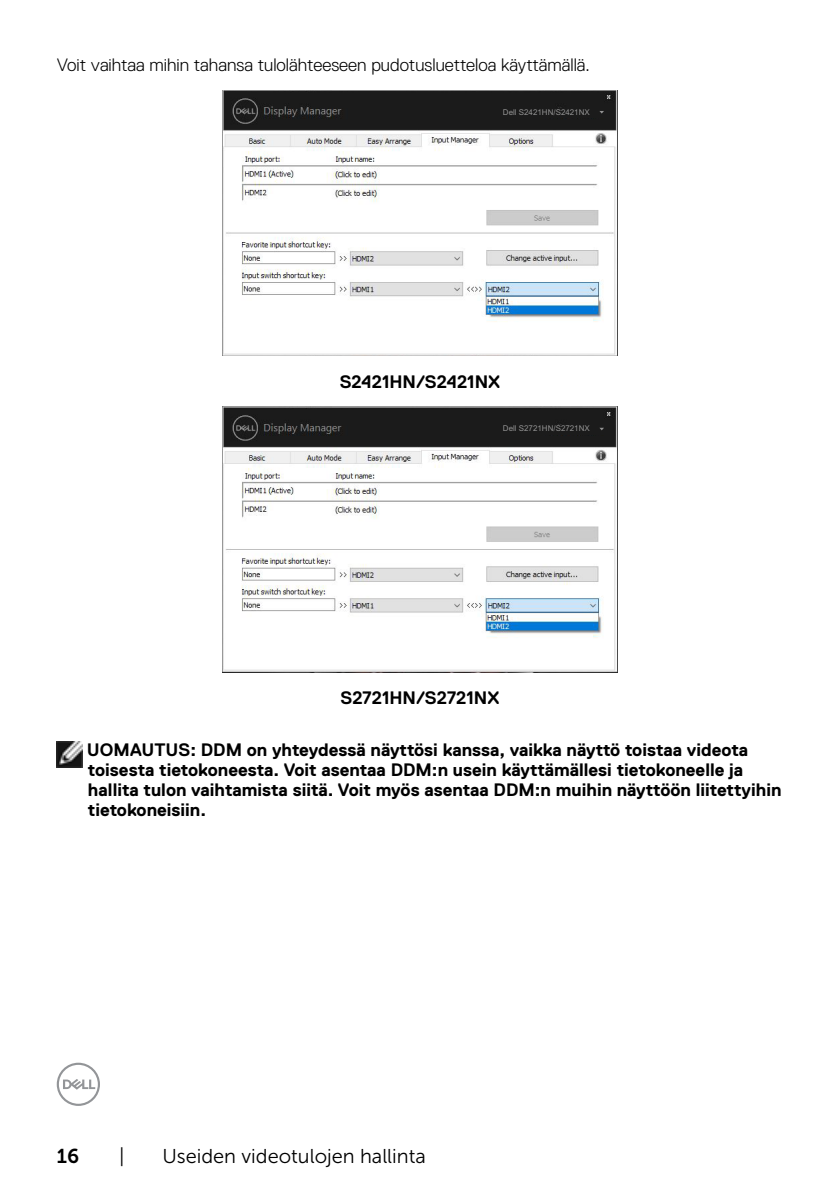
<style>
.page{position:relative;width:840px;height:1191px;background:#fff}
.page>*{position:absolute;margin:0;border:0;box-sizing:border-box;transform-origin:0 0}
.t1{font:20px "Museo Sans For Dell 300";color:#000}
.t2{font:20px "Museo Sans For Dell 700";color:#000}
.t3{font:700 18px/20px "Dell Replica";color:#000}
.t4{font:300 18px "Dell Replica";color:#000}
.t5{font:8px "Arial";color:#939393}
</style>
<div class="page">
<svg style="left:57px;top:1062px;width:43px;height:44px"></svg>
<img style="left:223px;top:90px;width:393px;height:266px">
<div style="left:519px;top:108px;width:86px;height:10px;background:#1b1b1b"></div>
<img style="left:223px;top:407px;width:393px;height:265px">
<div style="left:519px;top:425px;width:86px;height:9px;background:#1b1b1b"></div>
<img style="left:57px;top:741px;width:25px;height:26px">
<p class="t4" style="left:57px;top:55px;width:534px">Voit vaihtaa mihin tahansa tulolähteeseen pudotusluetteloa käyttämällä.</p>
<p class="t5" style="left:502px;top:107px;width:88px">Dell S2421HN/S2421NX</p>
<p class="t3" style="left:339px;top:371px;width:162px">S2421HN/S2421NX</p>
<p class="t5" style="left:502px;top:424px;width:88px">Dell S2721HN/S2721NX</p>
<p class="t3" style="left:340px;top:688px;width:160px">S2721HN/S2721NX</p>
<p class="t3" style="left:87px;top:739px;width:695px">UOMAUTUS: DDM on yhteydessä näyttösi kanssa, vaikka näyttö toistaa videota toisesta tietokoneesta. Voit asentaa DDM:n usein käyttämällesi tietokoneelle ja hallita tulon vaihtamista siitä. Voit myös asentaa DDM:n muihin näyttöön liitettyihin tietokoneisiin.</p>
<p class="t2" style="left:57px;top:1144px;width:24px">16</p>
<p class="t1" style="left:119px;top:1145px;width:7px">|</p>
<p class="t1" style="left:162px;top:1145px;width:265px">Useiden videotulojen hallinta</p>
</div>
